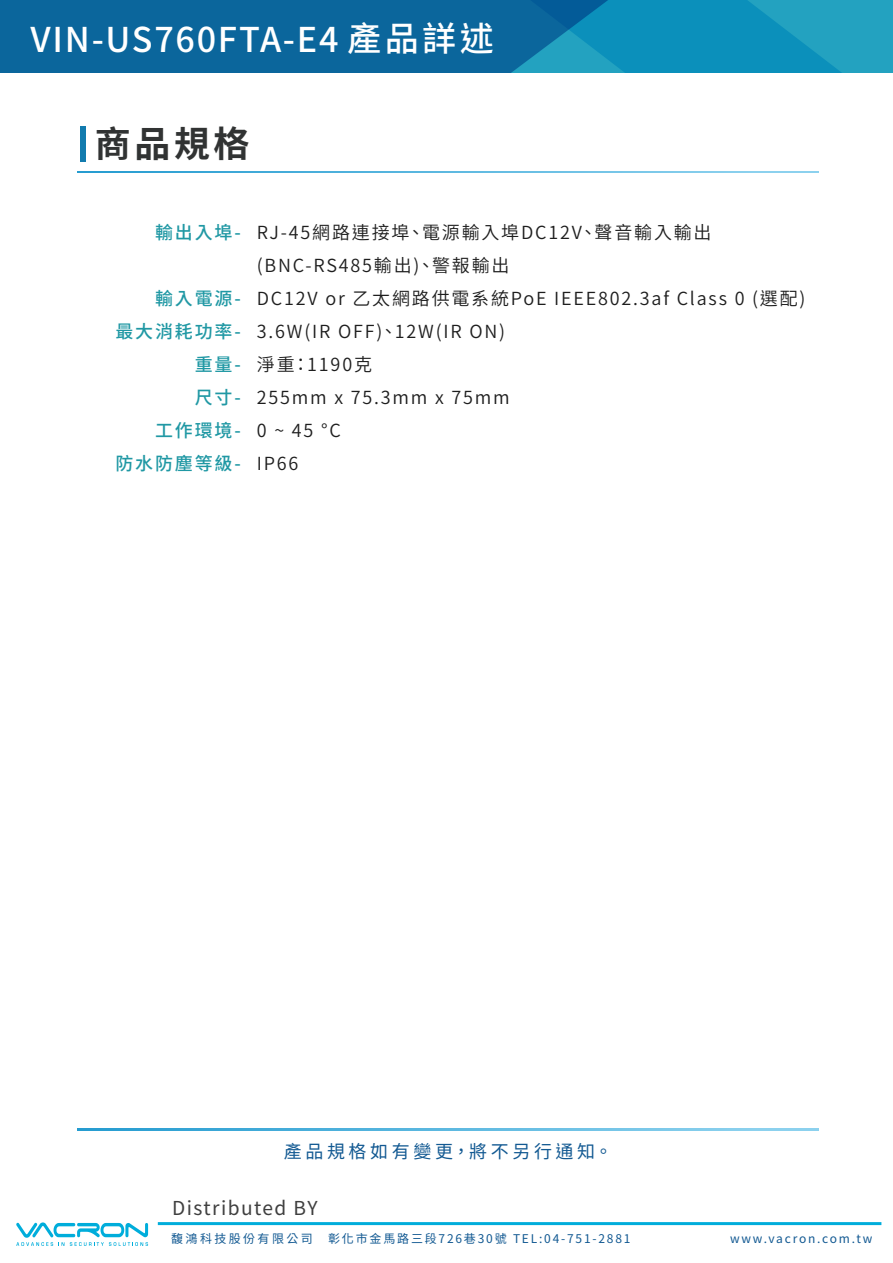
<style>
.page{position:relative;width:893px;height:1263px;background:#fff}
.page>*{position:absolute;margin:0;border:0;box-sizing:border-box;transform-origin:0 0}
.t1{font:700 36px "Noto Sans CJ Ktc";color:#313333}
.t2{font:500 34.2px "Noto Sans CJ Ktc";letter-spacing:.05em;color:#fff}
.t3{font:19.2px "Noto Sans CJ Ktc";letter-spacing:.075em;color:#3f3f3f}
.t4{font:600 18px/33px "Noto Sans CJ Ktc";letter-spacing:.1em;color:#1e1e1e}
.t5{font:500 18px/33px "Noto Sans CJ Ktc";letter-spacing:.1em;color:#2098a4;text-align:right}
.t6{font:18px "Noto Sans Mono CJ Ktc";letter-spacing:.2em;color:#125992}
.t7{font:12px "Noto Sans CJ Ktc";letter-spacing:.15em;color:#125992}
.t8{font:12px "Noto Sans CJ Ktc";letter-spacing:.2em;color:#125992}
</style>
<div class="page">
<svg style="left:77px;top:1129px;width:741px;height:1px"></svg>
<svg style="left:754px;top:0;width:139px;height:73px;background:#1b9cbe"></svg>
<svg style="left:0;top:0;width:754px;height:73px;background:#0b71a3"></svg>
<svg style="left:77px;top:171px;width:741px;height:1px"></svg>
<div style="left:80px;top:127px;width:6px;height:35px;background:#127bae"></div>
<svg style="left:16px;top:1222px;width:132px;height:24px"></svg>
<hr style="left:158px;top:1222px;width:723px;height:3px;background:#00addb">
<h2 class="t2" style="left:31px;top:20px;width:465px">VIN-US760FTA-E4 產品詳述</h2>
<h1 class="t1" style="left:95px;top:124px;width:156px">商品規格</h1>
<p class="t5" style="left:155px;top:216px;width:87px">輸出入埠-</p>
<p class="t5" style="left:116px;top:282px;width:127px">輸入電源-<br>最大消耗功率-重量-<br>尺寸-<br>工作環境-<br>防水防塵等級-</p>
<p class="t4" style="left:257px;top:216px;width:550px">RJ-45網路連接埠、電源輸入埠DC12V、聲音輸入輸出(BNC-RS485輸出)、警報輸出<br>DC12V or 乙太網路供電系統PoE IEEE802.3af Class 0 (選配)<br>3.6W(IR OFF)、12W(IR ON)<br>淨重：1190克<br>255mm x 75.3mm x 75mm<br>0 ~ 45 °C<br>IP66</p>
<p class="t6" style="left:284px;top:1141px;width:330px">產品規格如有變更，將不另行通知。</p>
<p class="t3" style="left:172px;top:1197px;width:147px">Distributed BY</p>
<p class="t8" style="left:171px;top:1232px;width:143px">馥鴻科技股份有限公司</p>
<p class="t7" style="left:328px;top:1232px;width:304px">彰化市金馬路三段726巷30號 TEL:04-751-2881</p>
<p class="t7" style="left:730px;top:1232px;width:144px">www.vacron.com.tw</p>
</div>
